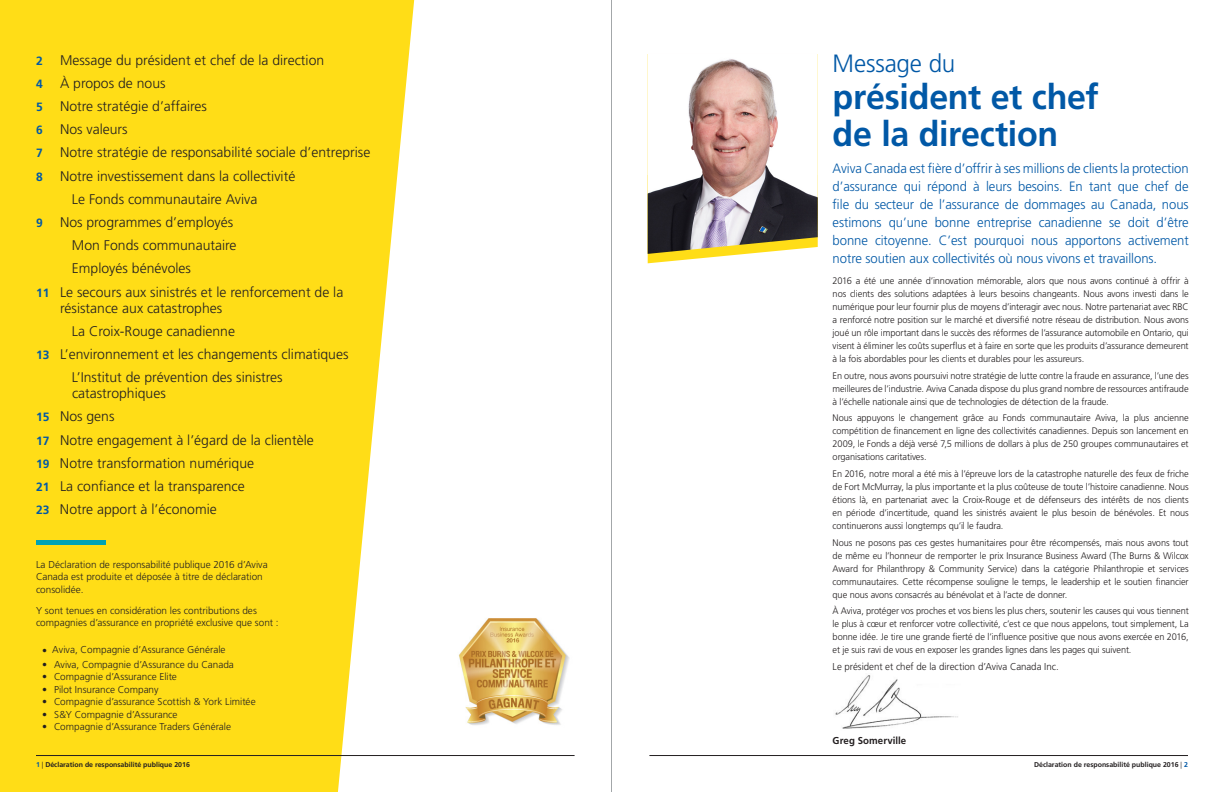
<style>
.page{position:relative;width:1224px;height:792px;background:#fff}
.page>*{position:absolute;margin:0;border:0;box-sizing:border-box;transform-origin:0 0}
.t1{font:700 35px/37px "Frutiger";letter-spacing:-.01em;color:#0158a6}
.t2{font:300 25px "Frutiger";letter-spacing:-.005em;color:#0158a6}
.Contents{font:300 14px/16px "Frutiger";color:#231f20}
.Title_Intro{font:300 13.5px/18px "Frutiger";letter-spacing:-.005em;color:#0158a6;text-align:justify}
.Body_Copy_1{font:300 10px/12.5px "Frutiger";color:#231f20}
.Body_Copy_1-2{font:700 10px "Frutiger";letter-spacing:.005em;color:#231f20}
.Body_Copy_1-3{font:300 9.5px/13px "Frutiger";letter-spacing:-.01em;color:#231f20;text-align:justify}
.t3{font:700 7px "Frutiger";color:#231f20}
.s1{font-weight:700;font-size:12px;color:#0158a6}
.s2{color:#0158a6}
.s3{font-weight:300}
</style>
<div class="page">
<img style="left:835px;top:675px;width:123px;height:54px">
<svg style="left:648px;top:254px;width:96px;height:9px"></svg>
<img style="left:648px;top:54px;width:170px;height:200px">
<svg style="left:0;top:0;width:414px;height:792px;background:#fedf2b"></svg>
<hr style="left:36px;top:540px;width:69px;height:4px;background:#00a3b4">
<hr style="left:611px;top:0;width:1px;height:792px;background:#a3a7a9">
<img style="left:459px;top:618px;width:110px;height:107px">
<hr style="left:36px;top:755px;width:539px;height:1px;background:#231f20">
<hr style="left:649px;top:755px;width:539px;height:1px;background:#231f20">
<p class="t2" style="left:833px;top:49px;width:124px">Message du</p>
<p class="t1" style="left:833px;top:79px;width:268px">président et chef de la direction</p>
<p class="Title_Intro" style="left:833px;top:159px;width:358px">Aviva Canada est fière d’offrir à ses millions de clients la protection d’assurance qui répond à leurs besoins. En tant que chef de file du secteur de l’assurance de dommages au Canada, nous estimons qu’une bonne entreprise canadienne se doit d’être bonne citoyenne. C’est pourquoi nous apportons activement notre soutien aux collectivités où nous vivons et travaillons.</p>
<p class="Body_Copy_1-3" style="left:833px;top:275px;width:358px">2016 a été une année d’innovation mémorable, alors que nous avons continué à offrir à nos clients des solutions adaptées à leurs besoins changeants. Nous avons investi dans le numérique pour leur fournir plus de moyens d’interagir avec nous. Notre partenariat avec RBC a renforcé notre position sur le marché et diversifié notre réseau de distribution. Nous avons joué un rôle important dans le succès des réformes de l’assurance automobile en Ontario, qui visent à éliminer les coûts superflus et à faire en sorte que les produits d’assurance demeurent à la fois abordables pour les clients et durables pour les assureurs.</p>
<p class="Body_Copy_1-3" style="left:833px;top:369px;width:358px">En outre, nous avons poursuivi notre stratégie de lutte contre la fraude en assurance, l’une des meilleures de l’industrie. Aviva Canada dispose du plus grand nombre de ressources antifraude à l’échelle nationale ainsi que de technologies de détection de la fraude.</p>
<p class="Body_Copy_1-3" style="left:833px;top:412px;width:358px">Nous appuyons le changement grâce au Fonds communautaire Aviva, la plus ancienne compétition de financement en ligne des collectivités canadiennes. Depuis son lancement en 2009, le Fonds a déjà versé 7,5 millions de dollars à plus de 250 groupes communautaires et organisations caritatives.</p>
<p class="Body_Copy_1-3" style="left:833px;top:467px;width:358px">En 2016, notre moral a été mis à l’épreuve lors de la catastrophe naturelle des feux de friche de Fort McMurray, la plus importante et la plus coûteuse de toute l’histoire canadienne. Nous étions là, en partenariat avec la Croix-Rouge et de défenseurs des intérêts de nos clients en période d’incertitude, quand les sinistrés avaient le plus besoin de bénévoles. Et nous continuerons aussi longtemps qu’il le faudra.</p>
<p class="Body_Copy_1-3" style="left:833px;top:536px;width:358px">Nous ne posons pas ces gestes humanitaires pour être récompensés, mais nous avons tout de même eu l’honneur de remporter le prix Insurance Business Award (The Burns &amp; Wilcox Award for Philanthropy &amp; Community Service) dans la catégorie Philanthropie et services communautaires. Cette récompense souligne le temps, le leadership et le soutien financier que nous avons consacrés au bénévolat et à l’acte de donner.</p>
<p class="Body_Copy_1-3" style="left:833px;top:605px;width:358px">À Aviva, protéger vos proches et vos biens les plus chers, soutenir les causes qui vous tiennent le plus à cœur et renforcer votre collectivité, c’est ce que nous appelons, tout simplement, La bonne idée. Je tire une grande fierté de l’influence positive que nous avons exercée en 2016, et je suis ravi de vous en exposer les grandes lignes dans les pages qui suivent.</p>
<p class="Body_Copy_1" style="left:833px;top:661px;width:228px">Le président et chef de la direction d’Aviva Canada Inc.</p>
<p class="Contents" style="left:36px;top:52px;width:290px"><span class="s1">2</span> Message du président et chef de la direction</p>
<p class="Contents" style="left:36px;top:75px;width:131px"><span class="s1">4</span> À propos de nous</p>
<p class="Contents" style="left:36px;top:98px;width:173px"><span class="s1">5</span> Notre stratégie d’affaires</p>
<p class="Contents" style="left:36px;top:121px;width:93px"><span class="s1">6</span> Nos valeurs</p>
<p class="Contents" style="left:36px;top:145px;width:336px"><span class="s1">7</span> Notre stratégie de responsabilité sociale d’entreprise</p>
<p class="Contents" style="left:36px;top:168px;width:261px"><span class="s1">8</span> Notre investissement dans la collectivité</p>
<p class="Contents" style="left:72px;top:191px;width:187px">Le Fonds communautaire Aviva</p>
<p class="Contents" style="left:36px;top:214px;width:199px"><span class="s1">9</span> Nos programmes d’employés</p>
<p class="Contents" style="left:72px;top:237px;width:166px">Mon Fonds communautaire</p>
<p class="Contents" style="left:72px;top:261px;width:121px">Employés bénévoles</p>
<p class="Contents" style="left:60px;top:284px;width:285px;text-indent:-24px"><span class="s1">11</span> Le secours aux sinistrés et le renforcement de la résistance aux catastrophes</p>
<p class="Contents" style="left:72px;top:323px;width:165px">La Croix-Rouge canadienne</p>
<p class="Contents" style="left:36px;top:346px;width:314px"><span class="s1">13</span> L’environnement et les changements climatiques</p>
<p class="Contents" style="left:72px;top:369px;width:212px">L’Institut de prévention des sinistres catastrophiques</p>
<p class="Contents" style="left:36px;top:409px;width:80px"><span class="s1">15</span> Nos gens</p>
<p class="Contents" style="left:36px;top:432px;width:279px"><span class="s1">17</span> Notre engagement à l’égard de la clientèle</p>
<p class="Contents" style="left:36px;top:455px;width:220px"><span class="s1">19</span> Notre transformation numérique</p>
<p class="Contents" style="left:36px;top:478px;width:210px"><span class="s1">21</span> La confiance et la transparence</p>
<p class="Contents" style="left:36px;top:501px;width:182px"><span class="s1">23</span> Notre apport à l’économie</p>
<p class="Body_Copy_1" style="left:36px;top:558px;width:233px">La Déclaration de responsabilité publique 2016 d’Aviva<br>Canada est produite et déposée à titre de déclaration consolidée.</p>
<p class="Body_Copy_1" style="left:36px;top:604px;width:244px">Y sont tenues en considération les contributions des compagnies d’assurance en propriété exclusive que sont :</p>
<p class="Body_Copy_1" style="left:42px;top:658px;width:193px">• Aviva, Compagnie d’Assurance du Canada</p>
<p class="Body_Copy_1" style="left:42px;top:670px;width:136px">• Compagnie d’Assurance Elite</p>
<p class="Body_Copy_1" style="left:42px;top:683px;width:118px">• Pilot Insurance Company</p>
<p class="Body_Copy_1" style="left:42px;top:695px;width:215px">• Compagnie d’assurance Scottish &amp; York Limitée</p>
<p class="Body_Copy_1" style="left:42px;top:708px;width:137px">• S&amp;Y Compagnie d’Assurance</p>
<p class="Body_Copy_1" style="left:42px;top:720px;width:191px">• Compagnie d’Assurance Traders Générale</p>
<p class="t3" style="left:36px;top:760px;width:155px"><span class="s2">1</span> <span class="s3">|</span> Déclaration de responsabilité publique 2016</p>
<p class="t3" style="left:1034px;top:760px;width:155px">Déclaration de responsabilité publique 2016 <span class="s3">|</span> <span class="s2">2</span></p>
<p class="Body_Copy_1" style="left:42px;top:643px;width:185px">• Aviva, Compagnie d’Assurance Générale</p>
<p class="Body_Copy_1-2" style="left:833px;top:734px;width:75px">Greg Somerville</p>
</div>
